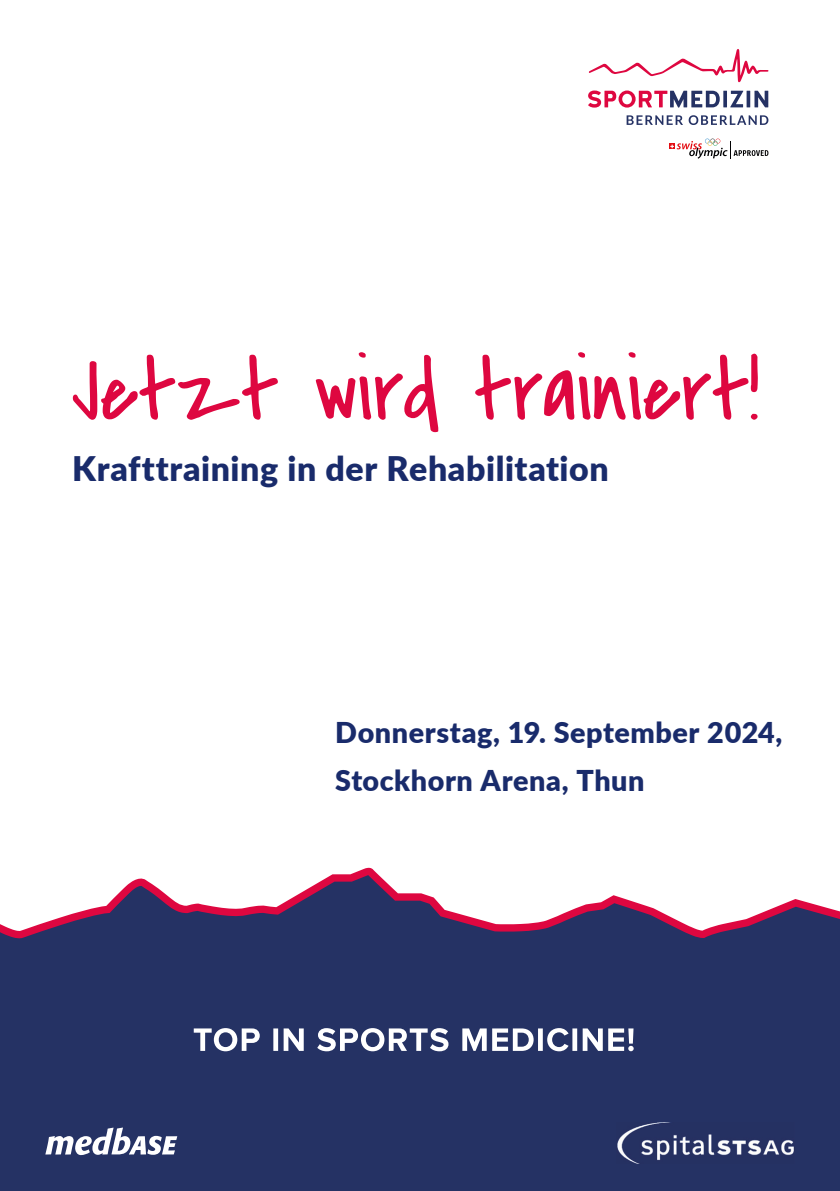
<style>
.page{position:relative;width:840px;height:1191px;background:#fff}
.page>*{position:absolute;margin:0;border:0;box-sizing:border-box;transform-origin:0 0}
.t1{font:88px "Covered By Your Grace";color:#de0740}
.t2{font:900 33.8px "Lato";letter-spacing:.02em;color:#192b6b}
.t3{font:900 28.6px/48px "Lato";letter-spacing:.02em;color:#192b6b}
</style>
<div class="page">
<svg style="left:588px;top:90px;width:131px;height:18px"></svg>
<hr style="left:723px;top:91px;width:3px;height:16px;background:#253264">
<svg style="left:730px;top:91px;width:13px;height:16px"></svg>
<hr style="left:746px;top:91px;width:3px;height:16px;background:#253264">
<svg style="left:754px;top:91px;width:13px;height:16px"></svg>
<svg style="left:588px;top:49px;width:180px;height:34px"></svg>
<svg style="left:626px;top:115px;width:56px;height:10px"></svg>
<svg style="left:688px;top:115px;width:80px;height:10px"></svg>
<svg style="left:669px;top:139px;width:99px;height:20px"></svg>
<div style="left:0;top:938px;width:839px;height:253px;background:#253264"></div>
<svg style="left:0;top:867px;width:839px;height:71px"></svg>
<img style="left:616px;top:1122px;width:178px;height:42px">
<svg style="left:194px;top:1028px;width:439px;height:23px"></svg>
<svg style="left:45px;top:1127px;width:132px;height:28px"></svg>
<p class="t1" style="left:72px;top:332px;width:688px">Jetzt wird trainiert!</p>
<p class="t2" style="left:72px;top:443px;width:538px">Krafttraining in der Rehabilitation</p>
<p class="t3" style="left:335px;top:707px;width:448px">Donnerstag, 19. September 2024,<br>Stockhorn Arena, Thun</p>
</div>
